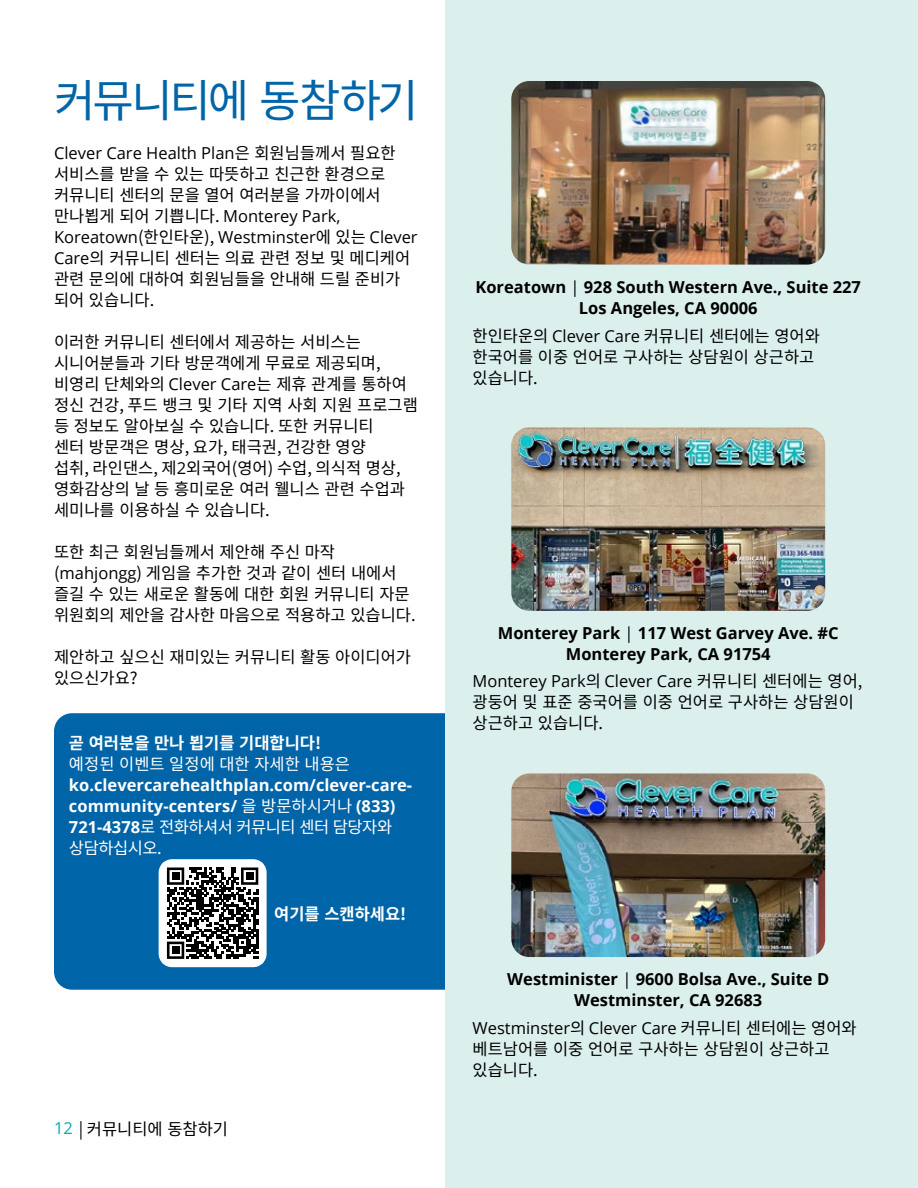
<style>
.page{position:relative;width:918px;height:1188px;background:#fff}
.page>*{position:absolute;margin:0;border:0;box-sizing:border-box;transform-origin:0 0}
.t1{font:45px "Noto Sans CJ Kkr";letter-spacing:-.065em;color:#0064a8}
.t2{font:16.5px/21px "Noto Sans CJ Kkr";color:#000}
.t3{font:700 16.5px/21px "Open Sans";color:#000;text-align:center}
.t4{font:16.5px/21px "Open Sans";color:#000}
.t5{font:700 16.5px/21px "Open Sans";color:#fff}
.t6{font:16.5px/21px "Noto Sans CJ Kkr";letter-spacing:-.03em;color:#fff}
.t7{font:700 16.5px "Noto Sans CJ Kkr";color:#fff}
.t8{font:16.5px "Noto Sans CJ Kkr";color:#fff}
.s1{font-family:"Noto Sans CJ Kkr"}
.s2{font-family:"Open Sans"}
.s3{font-family:"Noto Sans CJ Kkr";font-weight:400}
.s4{font-family:"Open Sans";font-weight:700}
.s5{font-family:"Open Sans";color:#00aea9}
.s6{font-weight:400}
</style>
<div class="page">
<div style="left:54px;top:713px;width:457px;height:277px;background:#0064a8;border-radius:18px"></div>
<div style="left:446px;top:0;width:472px;height:1188px;background:#dbefed"></div>
<img style="left:511px;top:427px;width:314px;height:184px">
<img style="left:511px;top:81px;width:314px;height:184px">
<img style="left:511px;top:773px;width:314px;height:184px">
<div style="left:159px;top:859px;width:108px;height:108px;background:#fff;border-radius:14px"></div>
<svg style="left:162px;top:863px;width:101px;height:101px"></svg>
<div style="left:172px;top:872px;width:7px;height:8px;background:#000"></div>
<div style="left:246px;top:872px;width:7px;height:8px;background:#000"></div>
<div style="left:172px;top:947px;width:7px;height:7px;background:#000"></div>
<h1 class="t1" style="left:54px;top:75px;width:366px">커뮤니티에 동참하기</h1>
<p class="t4" style="left:54px;top:142px;width:343px">Clever Care Health Plan<span class="s1">은 회원님들께서 필요한</span></p>
<p class="t2" style="left:54px;top:164px;width:333px">서비스를 받을 수 있는 따뜻하고 친근한 환경으로 커뮤니티 센터의 문을 열어 여러분을 가까이에서</p>
<p class="t4" style="left:54px;top:205px;width:365px"><span class="s1">만나뵙게 되어 기쁩니다.</span> Monterey Park,<br>Koreatown<span class="s1">(한인타운),</span> Westminster<span class="s1">에 있는</span> Clever</p>
<p class="t2" style="left:54px;top:248px;width:358px"><span class="s2">Care</span>의 커뮤니티 센터는 의료 관련 정보 및 메디케어 관련 문의에 대하여 회원님들을 안내해 드릴 준비가 되어 있습니다.</p>
<p class="t2" style="left:54px;top:332px;width:366px">이러한 커뮤니티 센터에서 제공하는 서비스는 시니어분들과 기타 방문객에게 무료로 제공되며, 비영리 단체와의 <span class="s2">Clever Care</span>는 제휴 관계를 통하여 정신 건강, 푸드 뱅크 및 기타 지역 사회 지원 프로그램 등 정보도 알아보실 수 있습니다. 또한 커뮤니티<br>센터 방문객은 명상, 요가, 태극권, 건강한 영양<br>섭취, 라인댄스, 제<span class="s2">2</span>외국어(영어) 수업, 의식적 명상, 영화감상의 날 등 흥미로운 여러 웰니스 관련 수업과 세미나를 이용하실 수 있습니다.</p>
<p class="t2" style="left:54px;top:542px;width:363px">또한 최근 회원님들께서 제안해 주신 마작 (<span class="s2">mahjongg</span>) 게임을 추가한 것과 같이 센터 내에서 즐길 수 있는 새로운 활동에 대한 회원 커뮤니티 자문 위원회의 제안을 감사한 마음으로 적용하고 있습니다.</p>
<p class="t2" style="left:54px;top:647px;width:359px">제안하고 싶으신 재미있는 커뮤니티 활동 아이디어가 있으신가요?</p>
<p class="t7" style="left:69px;top:734px;width:254px">곧 여러분을 만나 뵙기를 기대합니다!</p>
<p class="t8" style="left:69px;top:755px;width:283px">예정된 이벤트 일정에 대한 자세한 내용은</p>
<p class="t5" style="left:69px;top:774px;width:345px">ko.clevercarehealthplan.com/clever-care&shy;community-centers/ <span class="s3">을 방문하시거나</span> (833)</p>
<p class="t6" style="left:69px;top:817px;width:325px"><span class="s4">721-4378</span>로 전화하셔서 커뮤니티 센터 담당자와 상담하십시오.</p>
<p class="t7" style="left:274px;top:905px;width:134px">여기를 스캔하세요!</p>
<p class="t2" style="left:54px;top:1118px;width:176px"><span class="s5">12</span> | 커뮤니티에 동참하기</p>
<p class="t3" style="left:475px;top:277px;width:387px">Koreatown <span class="s6">|</span> 928 South Western Ave., Suite 227<br>Los Angeles, CA 90006</p>
<p class="t2" style="left:473px;top:326px;width:349px">한인타운의 <span class="s2">Clever Care</span> 커뮤니티 센터에는 영어와 한국어를 이중 언어로 구사하는 상담원이 상근하고 있습니다.</p>
<p class="t3" style="left:498px;top:622px;width:342px">Monterey Park <span class="s6">|</span> 117 West Garvey Ave. #C<br>Monterey Park, CA 91754</p>
<p class="t4" style="left:473px;top:670px;width:391px">Monterey Park<span class="s1">의</span> Clever Care <span class="s1">커뮤니티 센터에는 영어,</span></p>
<p class="t2" style="left:473px;top:692px;width:383px">광둥어 및 표준 중국어를 이중 언어로 구사하는 상담원이 상근하고 있습니다.</p>
<p class="t3" style="left:507px;top:968px;width:323px">Westminister <span class="s6">|</span> 9600 Bolsa Ave., Suite D<br>Westminster, CA 92683</p>
<p class="t4" style="left:473px;top:1017px;width:386px">Westminster<span class="s1">의</span> Clever Care <span class="s1">커뮤니티 센터에는 영어와</span></p>
<p class="t2" style="left:473px;top:1038px;width:359px">베트남어를 이중 언어로 구사하는 상담원이 상근하고 있습니다.</p>
</div>
